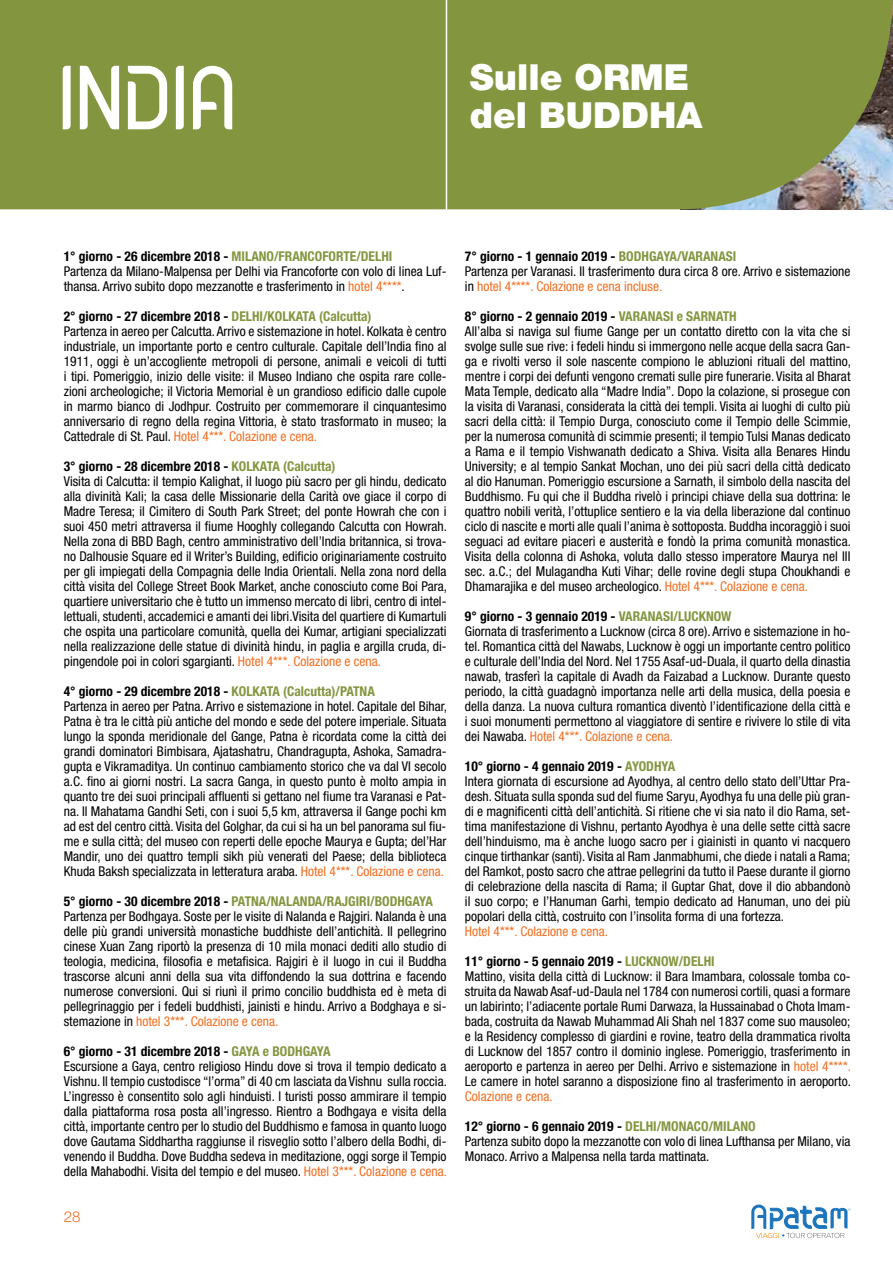
<style>
.page{position:relative;width:893px;height:1263px;background:#fff}
.page>*{position:absolute;margin:0;border:0;box-sizing:border-box;transform-origin:0 0}
.t1{font:90px "Kosova";letter-spacing:.05em;color:#fff}
.t2{font:900 36px/38.4px "Helvetica Neue LT Std";color:#fff}
.t3{font:300 15px "Helvetica Neue LT Std";color:#f36f21}
.t4{font:condensed 13.5px/15px "Helvetica Neue LT Std";color:#000}
.t5{font:condensed 13.5px "Helvetica Neue LT Std";color:#f36f21}
.s1{font-weight:700}
.s2{font-weight:700;color:#83963f}
.s3{color:#f36f21}
</style>
<div class="page">
<div style="left:0;top:0;width:893px;height:210px;background:#83963f"></div>
<hr style="left:446px;top:0;width:1px;height:209px;background:#fff">
<svg style="left:751px;top:1204px;width:99px;height:34px"></svg>
<h1 class="t1" style="left:63px;top:50px;width:175px">INDIA</h1>
<h2 class="t2" style="left:470px;top:58px;width:234px">Sulle ORME del BUDDHA</h2>
<p class="t4" style="left:64px;top:249px;width:384px"><span class="s1">1° giorno - 26 dicembre 2018 -</span> <span class="s2">MILANO/FRANCOFORTE/DELHI<br></span>Partenza da Milano-Malpensa per Delhi via Francoforte con volo di linea Luf&shy;thansa. Arrivo subito dopo mezzanotte e trasferimento in <span class="s3">hotel 4****</span>.</p>
<p class="t4" style="left:64px;top:309px;width:384px"><span class="s1">2° giorno - 27 dicembre 2018 -</span> <span class="s2">DELHI/KOLKATA (Calcutta)<br></span>Partenza in aereo per Calcutta. Arrivo e sistemazione in hotel. Kolkata è centro industriale, un importante porto e centro culturale. Capitale dell’India fino al 1911, oggi è un’accogliente metropoli di persone, animali e veicoli di tutti i tipi. Pomeriggio, inizio delle visite: il Museo Indiano che ospita rare colle&shy;zioni archeologiche; il Victoria Memorial è un grandioso edificio dalle cupole in marmo bianco di Jodhpur. Costruito per commemorare il cinquantesimo anniversario di regno della regina Vittoria, è stato trasformato in museo; la Cattedrale di St. Paul. <span class="s3">Hotel 4***. Colazione e cena.</span></p>
<p class="t4" style="left:64px;top:459px;width:385px"><span class="s1">3° giorno - 28 dicembre 2018 -</span> <span class="s2">KOLKATA (Calcutta)<br></span>Visita di Calcutta: il tempio Kalighat, il luogo più sacro per gli hindu, dedicato alla divinità Kali; la casa delle Missionarie della Carità ove giace il corpo di Madre Teresa; il Cimitero di South Park Street; del ponte Howrah che con i suoi 450 metri attraversa il fiume Hooghly collegando Calcutta con Howrah.<br>Nella zona di BBD Bagh, centro amministrativo dell’India britannica, si trova&shy;no Dalhousie Square ed il Writer’s Building, edificio originariamente costruito per gli impiegati della Compagnia delle India Orientali. Nella zona nord della città visita del College Street Book Market, anche conosciuto come Boi Para, quartiere universitario che è tutto un immenso mercato di libri, centro di intel&shy;lettuali, studenti, accademici e amanti dei libri.Visita del quartiere di Kumartuli che ospita una particolare comunità, quella dei Kumar, artigiani specializzati nella realizzazione delle statue di divinità hindu, in paglia e argilla cruda, di&shy;pingendole poi in colori sgargianti. <span class="s3">Hotel 4***. Colazione e cena.</span></p>
<p class="t4" style="left:64px;top:684px;width:385px"><span class="s1">4° giorno - 29 dicembre 2018 -</span> <span class="s2">KOLKATA (Calcutta)/PATNA<br></span>Partenza in aereo per Patna. Arrivo e sistemazione in hotel. Capitale del Bihar, Patna è tra le città più antiche del mondo e sede del potere imperiale. Situata lungo la sponda meridionale del Gange, Patna è ricordata come la città dei grandi dominatori Bimbisara, Ajatashatru, Chandragupta, Ashoka, Samadra&shy;gupta e Vikramaditya. Un continuo cambiamento storico che va dal VI secolo a.C. fino ai giorni nostri. La sacra Ganga, in questo punto è molto ampia in quanto tre dei suoi principali affluenti si gettano nel fiume tra Varanasi e Pat&shy;na. Il Mahatama Gandhi Seti, con i suoi 5,5 km, attraversa il Gange pochi km ad est del centro città. Visita del Golghar, da cui si ha un bel panorama sul fiu&shy;me e sulla città; del museo con reperti delle epoche Maurya e Gupta; del’Har Mandir, uno dei quattro templi sikh più venerati del Paese; della biblioteca Khuda Baksh specializzata in letteratura araba. <span class="s3">Hotel 4***. Colazione e cena.</span></p>
<p class="t4" style="left:64px;top:894px;width:384px"><span class="s1">5° giorno - 30 dicembre 2018 -</span> <span class="s2">PATNA/NALANDA/RAJGIRI/BODHGAYA </span>Partenza per Bodhgaya. Soste per le visite di Nalanda e Rajgiri. Nalanda è una delle più grandi università monastiche buddhiste dell’antichità. Il pellegrino cinese Xuan Zang riportò la presenza di 10 mila monaci dediti allo studio di teologia, medicina, filosofia e metafisica. Rajgiri è il luogo in cui il Buddha trascorse alcuni anni della sua vita diffondendo la sua dottrina e facendo numerose conversioni. Qui si riunì il primo concilio buddhista ed è meta di pellegrinaggio per i fedeli buddhisti, jainisti e hindu. Arrivo a Bodghaya e si&shy;stemazione in <span class="s3">hotel 3***. Colazione e cena.</span></p>
<p class="t4" style="left:64px;top:1044px;width:385px"><span class="s1">6° giorno - 31 dicembre 2018 -</span> <span class="s2">GAYA e BODHGAYA<br></span>Escursione a Gaya, centro religioso Hindu dove si trova il tempio dedicato a Vishnu. Il tempio custodisce “l’orma” di 40 cm lasciata da Vishnu sulla roccia.<br>L’ingresso è consentito solo agli hinduisti. I turisti posso ammirare il tempio dalla piattaforma rosa posta all’ingresso. Rientro a Bodhgaya e visita della città, importante centro per lo studio del Buddhismo e famosa in quanto luogo dove Gautama Siddhartha raggiunse il risveglio sotto l’albero della Bodhi, di&shy;venendo il Buddha. Dove Buddha sedeva in meditazione, oggi sorge il Tempio della Mahabodhi. Visita del tempio e del museo. <span class="s3">Hotel 3***. Colazione e cena.</span></p>
<p class="t3" style="left:64px;top:1208px;width:18px">28</p>
<p class="t4" style="left:465px;top:249px;width:387px"><span class="s1">7° giorno - 1 gennaio 2019 -</span> <span class="s2">BODHGAYA/VARANASI<br></span>Partenza per Varanasi. Il trasferimento dura circa 8 ore. Arrivo e sistemazione in <span class="s3">hotel 4****. Colazione e cena incluse.</span></p>
<p class="t4" style="left:465px;top:309px;width:388px"><span class="s1">8° giorno - 2 gennaio 2019 -</span> <span class="s2">VARANASI e SARNATH<br></span>All’alba si naviga sul fiume Gange per un contatto diretto con la vita che si svolge sulle sue rive: i fedeli hindu si immergono nelle acque della sacra Gan&shy;ga e rivolti verso il sole nascente compiono le abluzioni rituali del mattino, mentre i corpi dei defunti vengono cremati sulle pire funerarie. Visita al Bharat Mata Temple, dedicato alla “Madre India”. Dopo la colazione, si prosegue con la visita di Varanasi, considerata la città dei templi. Visita ai luoghi di culto più sacri della città: il Tempio Durga, conosciuto come il Tempio delle Scimmie, per la numerosa comunità di scimmie presenti; il tempio Tulsi Manas dedicato a Rama e il tempio Vishwanath dedicato a Shiva. Visita alla Benares Hindu University; e al tempio Sankat Mochan, uno dei più sacri della città dedicato al dio Hanuman. Pomeriggio escursione a Sarnath, il simbolo della nascita del Buddhismo. Fu qui che il Buddha rivelò i principi chiave della sua dottrina: le quattro nobili verità, l’ottuplice sentiero e la via della liberazione dal continuo ciclo di nascite e morti alle quali l’anima è sottoposta. Buddha incoraggiò i suoi seguaci ad evitare piaceri e austerità e fondò la prima comunità monastica.<br>Visita della colonna di Ashoka, voluta dallo stesso imperatore Maurya nel III sec. a.C.; del Mulagandha Kuti Vihar; delle rovine degli stupa Choukhandi e Dhamarajika e del museo archeologico. <span class="s3">Hotel 4***. Colazione e cena.</span></p>
<p class="t4" style="left:465px;top:609px;width:387px"><span class="s1">9° giorno - 3 gennaio 2019 -</span> <span class="s2">VARANASI/LUCKNOW<br></span>Giornata di trasferimento a Lucknow (circa 8 ore). Arrivo e sistemazione in ho&shy;tel. Romantica città del Nawabs, Lucknow è oggi un importante centro politico e culturale dell’India del Nord. Nel 1755 Asaf-ud-Duala, il quarto della dinastia nawab, trasferì la capitale di Avadh da Faizabad a Lucknow. Durante questo periodo, la città guadagnò importanza nelle arti della musica, della poesia e della danza. La nuova cultura romantica diventò l’identificazione della città e i suoi monumenti permettono al viaggiatore di sentire e rivivere lo stile di vita dei Nawaba. <span class="s3">Hotel 4***. Colazione e cena.</span></p>
<p class="t4" style="left:465px;top:759px;width:387px"><span class="s1">10° giorno - 4 gennaio 2019 -</span> <span class="s2">AYODHYA<br></span>Intera giornata di escursione ad Ayodhya, al centro dello stato dell’Uttar Pra&shy;desh. Situata sulla sponda sud del fiume Saryu, Ayodhya fu una delle più gran&shy;di e magnificenti città dell’antichità. Si ritiene che vi sia nato il dio Rama, set&shy;tima manifestazione di Vishnu, pertanto Ayodhya è una delle sette città sacre dell’hinduismo, ma è anche luogo sacro per i giainisti in quanto vi nacquero cinque tirthankar (santi). Visita al Ram Janmabhumi, che diede i natali a Rama; del Ramkot, posto sacro che attrae pellegrini da tutto il Paese durante il giorno di celebrazione della nascita di Rama; il Guptar Ghat, dove il dio abbandonò il suo corpo; e l’Hanuman Garhi, tempio dedicato ad Hanuman, uno dei più popolari della città, costruito con l’insolita forma di una fortezza.</p>
<p class="t5" style="left:465px;top:923px;width:145px">Hotel 4***. Colazione e cena.</p>
<p class="t4" style="left:465px;top:954px;width:388px"><span class="s1">11° giorno - 5 gennaio 2019 -</span> <span class="s2">LUCKNOW/DELHI<br></span>Mattino, visita della città di Lucknow: il Bara Imambara, colossale tomba co&shy;struita da Nawab Asaf-ud-Daula nel 1784 con numerosi cortili, quasi a formare un labirinto; l’adiacente portale Rumi Darwaza, la Hussainabad o Chota Imam&shy;bada, costruita da Nawab Muhammad Ali Shah nel 1837 come suo mausoleo; e la Residency complesso di giardini e rovine, teatro della drammatica rivolta di Lucknow del 1857 contro il dominio inglese. Pomeriggio, trasferimento in aeroporto e partenza in aereo per Delhi. Arrivo e sistemazione in <span class="s3">hotel 4****.<br></span>Le camere in hotel saranno a disposizione fino al trasferimento in aeroporto.</p>
<p class="t5" style="left:465px;top:1088px;width:89px">Colazione e cena.</p>
<p class="t4" style="left:465px;top:1119px;width:387px"><span class="s1">12° giorno - 6 gennaio 2019 -</span> <span class="s2">DELHI/MONACO/MILANO<br></span>Partenza subito dopo la mezzanotte con volo di linea Lufthansa per Milano, via<br>Monaco. Arrivo a Malpensa nella tarda mattinata.</p>
</div>
